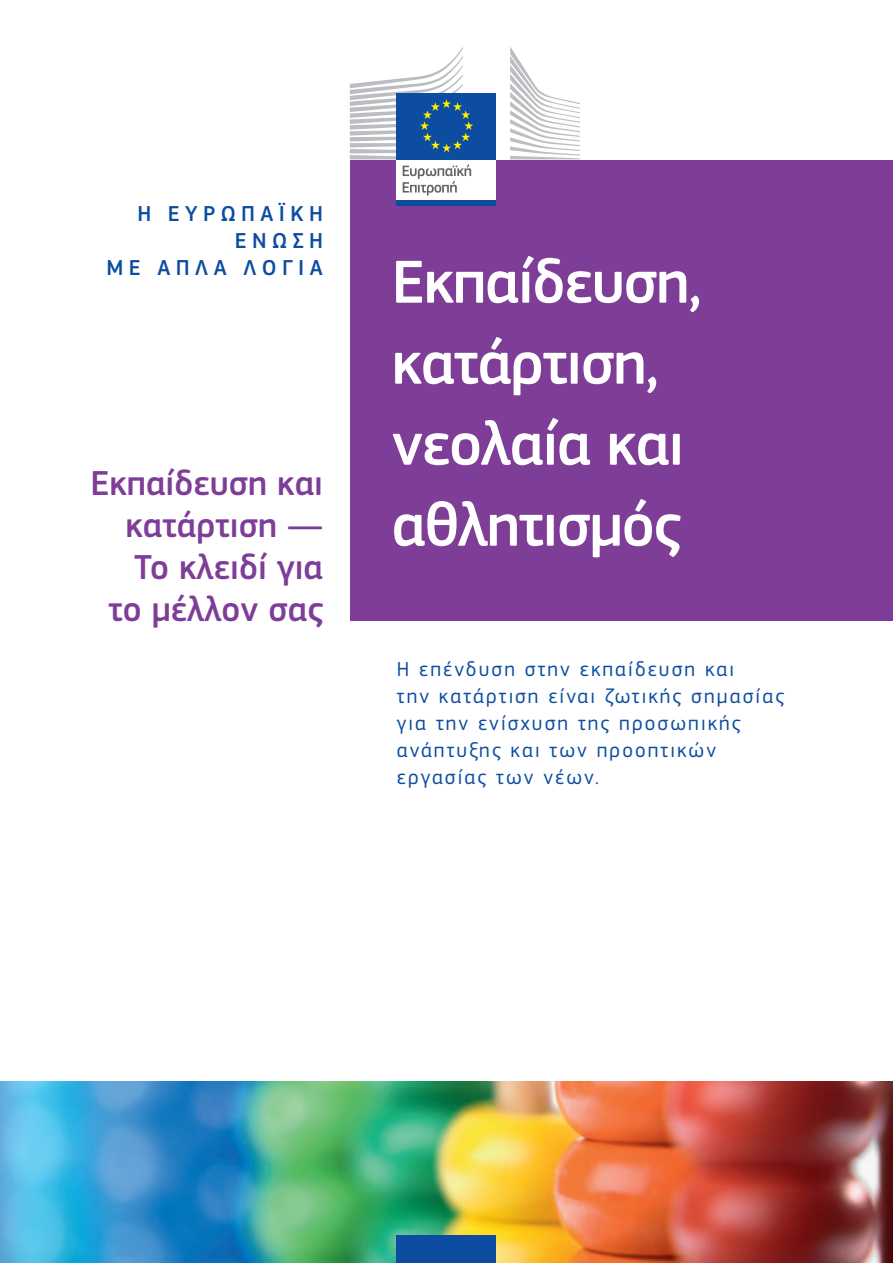
<style>
.page{position:relative;width:893px;height:1263px;background:#fff}
.page>*{position:absolute;margin:0;border:0;box-sizing:border-box;transform-origin:0 0}
.CV_Heading01{font:500 63px/81px "EC Square Sans Pro";letter-spacing:-.02em;color:#fff}
.CV_Heading02{font:500 36px/42px "EC Square Sans Pro";color:#7e3e98;text-align:right}
.CV_Heading04{font:500 22.5px/27px "EC Square Sans Pro";letter-spacing:.24em;color:#0d4da1;text-align:right}
.CV_Heading03{font:21px/27px "EC Square Sans Pro";letter-spacing:.1em;color:#0d4da1}
</style>
<div class="page">
<div style="left:350px;top:160px;width:543px;height:461px;background:#7e3e98"></div>
<img style="left:0;top:1081px;width:893px;height:182px">
<div style="left:397px;top:157px;width:99px;height:45px;background:#fff"></div>
<div style="left:397px;top:93px;width:99px;height:66px;background:#0d4da1"></div>
<div style="left:397px;top:200px;width:99px;height:6px;background:#0d4da1"></div>
<svg style="left:510px;top:47px;width:70px;height:112px"></svg>
<svg style="left:350px;top:47px;width:123px;height:148px"></svg>
<div style="left:397px;top:1236px;width:99px;height:27px;background:#0d4da1"></div>
<p class="CV_Heading04" style="left:107px;top:201px;width:218px">Η ΕΥΡΩΠΑΪΚΗ<br>ΕΝΩΣΗ<br>ΜΕ ΑΠΛΑ ΛΟΓΙΑ</p>
<p class="CV_Heading02" style="left:90px;top:463px;width:234px">Εκπαίδευση και κατάρτιση —<br>Το κλειδί για<br>το μέλλον σας</p>
<p class="CV_Heading01" style="left:392px;top:243px;width:312px">Εκπαίδευση, κατάρτιση, νεολαία και αθλητισμός</p>
<p class="CV_Heading03" style="left:397px;top:655px;width:389px">Η επένδυση στην εκπαίδευση και<br>την κατάρτιση είναι ζωτικής σημασίας για την ενίσχυση της προσωπικής ανάπτυξης και των προοπτικών εργασίας των νέων.</p>
</div>
